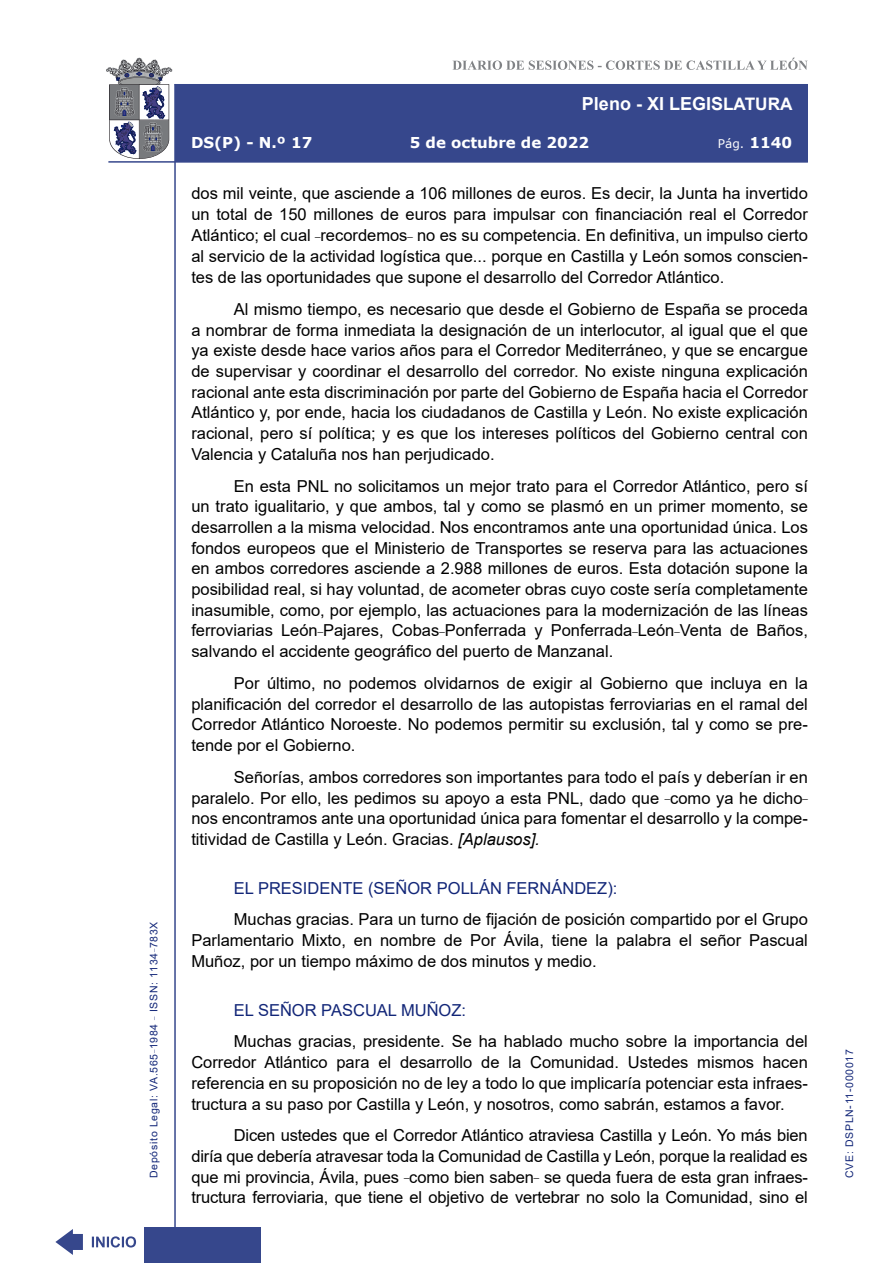
<style>
.page{position:relative;width:893px;height:1263px;background:#fff}
.page>*{position:absolute;margin:0;border:0;box-sizing:border-box;transform-origin:0 0}
.t1{font:700 18px "Arial";color:#fff}
.t2{font:16.5px/20.7px "Arial";color:#000;text-align:justify}
.Orador{font:16.5px "Arial";color:#122678}
.t3{font:700 15px "Verdana";color:#fff}
.t4{font:12px "Verdana";color:#fff}
.t5{font:10.5px "Arial";letter-spacing:.065em;color:#122678}
.s1{font-size:17.25px}
.s2{font-weight:700;font-size:15px}
.s3{font-style:italic}
</style>
<div class="page">
<svg style="left:452px;top:58px;width:356px;height:12px"></svg>
<hr style="left:174px;top:84px;width:2px;height:1179px;background:#36478c">
<div style="left:144px;top:1227px;width:117px;height:36px;background:#36478c"></div>
<div style="left:175px;top:84px;width:633px;height:78px;background:#36478c"></div>
<hr style="left:108px;top:161px;width:700px;height:2px;background:#36478c">
<svg style="left:92px;top:1236px;width:44px;height:11px"></svg>
<svg style="left:55px;top:1229px;width:28px;height:26px"></svg>
<svg style="left:106px;top:58px;width:66px;height:101px"></svg>
<p class="t5" style="left:146px;top:1178px;width:258px;rotate:-90deg">Depósito Legal: VA.565<sup>_</sup>1984 <sup>_</sup> ISSN: 1134<sup>_</sup>783X</p>
<p class="t1" style="left:582px;top:91px;width:212px">Pleno - XI LEGIS<span class="s1">LATURA</span></p>
<p class="t3" style="left:191px;top:132px;width:123px">DS(P) - N.º 17</p>
<p class="t3" style="left:410px;top:132px;width:181px">5 de octubre de 2022</p>
<p class="t4" style="left:718px;top:135px;width:76px">Pág. <span class="s2">1140</span></p>
<p class="t2" style="left:191px;top:183px;width:618px">dos mil veinte, que asciende a 106 millones de euros. Es decir, la Junta ha invertido un total de 150 millones de euros para impulsar con financiación real el Corredor Atlántico; el cual <sup>_</sup>recordemos<sup>_</sup> no es su competencia. En definitiva, un impulso cierto al servicio de la actividad logística que... porque en Castilla y León somos conscien&shy;tes de las oportunidades que supone el desarrollo del Corredor Atlántico.</p>
<p class="t2" style="left:191px;top:299px;width:618px;text-indent:43px">Al mismo tiempo, es necesario que desde el Gobierno de España se proceda a nombrar de forma inmediata la designación de un interlocutor, al igual que el que ya existe desde hace varios años para el Corredor Mediterráneo, y que se encargue de supervisar y coordinar el desarrollo del corredor. No existe ninguna explicación racional ante esta discriminación por parte del Gobierno de España hacia el Corredor Atlántico y, por ende, hacia los ciudadanos de Castilla y León. No existe explicación racional, pero sí política; y es que los intereses políticos del Gobierno central con Valencia y Cataluña nos han perjudicado.</p>
<p class="t2" style="left:191px;top:475px;width:618px;text-indent:43px">En esta PNL no solicitamos un mejor trato para el Corredor Atlántico, pero sí un trato igualitario, y que ambos, tal y como se plasmó en un primer momento, se desarrollen a la misma velocidad. Nos encontramos ante una oportunidad única. Los fondos europeos que el Ministerio de Transportes se reserva para las actuaciones en ambos corredores asciende a 2.988 millones de euros. Esta dotación supone la posibilidad real, si hay voluntad, de acometer obras cuyo coste sería completamente inasumible, como, por ejemplo, las actuaciones para la modernización de las líneas ferroviarias León<sup>_</sup>Pajares, Cobas<sup>_</sup>Ponferrada y Ponferrada<sup>_</sup>León<sup>_</sup>Venta de Baños, salvando el accidente geográfico del puerto de Manzanal.</p>
<p class="t2" style="left:191px;top:673px;width:618px;text-indent:43px">Por último, no podemos olvidarnos de exigir al Gobierno que incluya en la planificación del corredor el desarrollo de las autopistas ferroviarias en el ramal del Corredor Atlántico Noroeste. No podemos permitir su exclusión, tal y como se pre&shy;tende por el Gobierno.</p>
<p class="t2" style="left:191px;top:766px;width:618px;text-indent:43px">Señorías, ambos corredores son importantes para todo el país y deberían ir en paralelo. Por ello, les pedimos su apoyo a esta PNL, dado que <sup>_</sup>como ya he dicho<sup>_ </sup>nos encontramos ante una oportunidad única para fomentar el desarrollo y la compe&shy;titividad de Castilla y León. Gracias. <span class="s3">[Aplausos].</span></p>
<p class="Orador" style="left:234px;top:876px;width:385px">EL PRESIDENTE (SEÑOR POLLÁN FERNÁNDEZ):</p>
<p class="t2" style="left:191px;top:909px;width:618px;text-indent:43px">Muchas gracias. Para un turno de fijación de posición compartido por el Grupo Parlamentario Mixto, en nombre de Por Ávila, tiene la palabra el señor Pascual Muñoz, por un tiempo máximo de dos minutos y medio.</p>
<p class="Orador" style="left:234px;top:998px;width:234px">EL SEÑOR PASCUAL MUÑOZ:</p>
<p class="t2" style="left:191px;top:1031px;width:618px;text-indent:43px">Muchas gracias, presidente. Se ha hablado mucho sobre la importancia del Corredor Atlántico para el desarrollo de la Comunidad. Ustedes mismos hacen referencia en su proposición no de ley a todo lo que implicaría potenciar esta infraes&shy;tructura a su paso por Castilla y León, y nosotros, como sabrán, estamos a favor.</p>
<p class="t2" style="left:191px;top:1125px;width:618px;text-indent:43px">Dicen ustedes que el Corredor Atlántico atraviesa Castilla y León. Yo más bien diría que debería atravesar toda la Comunidad de Castilla y León, porque la realidad es que mi provincia, Ávila, pues <sup>_</sup>como bien saben<sup>_</sup> se queda fuera de esta gran infraes&shy;tructura ferroviaria, que tiene el objetivo de vertebrar no solo la Comunidad, sino el</p>
<p class="t5" style="left:842px;top:1178px;width:130px;rotate:-90deg">CVE: DSPLN-11-000017</p>
</div>
